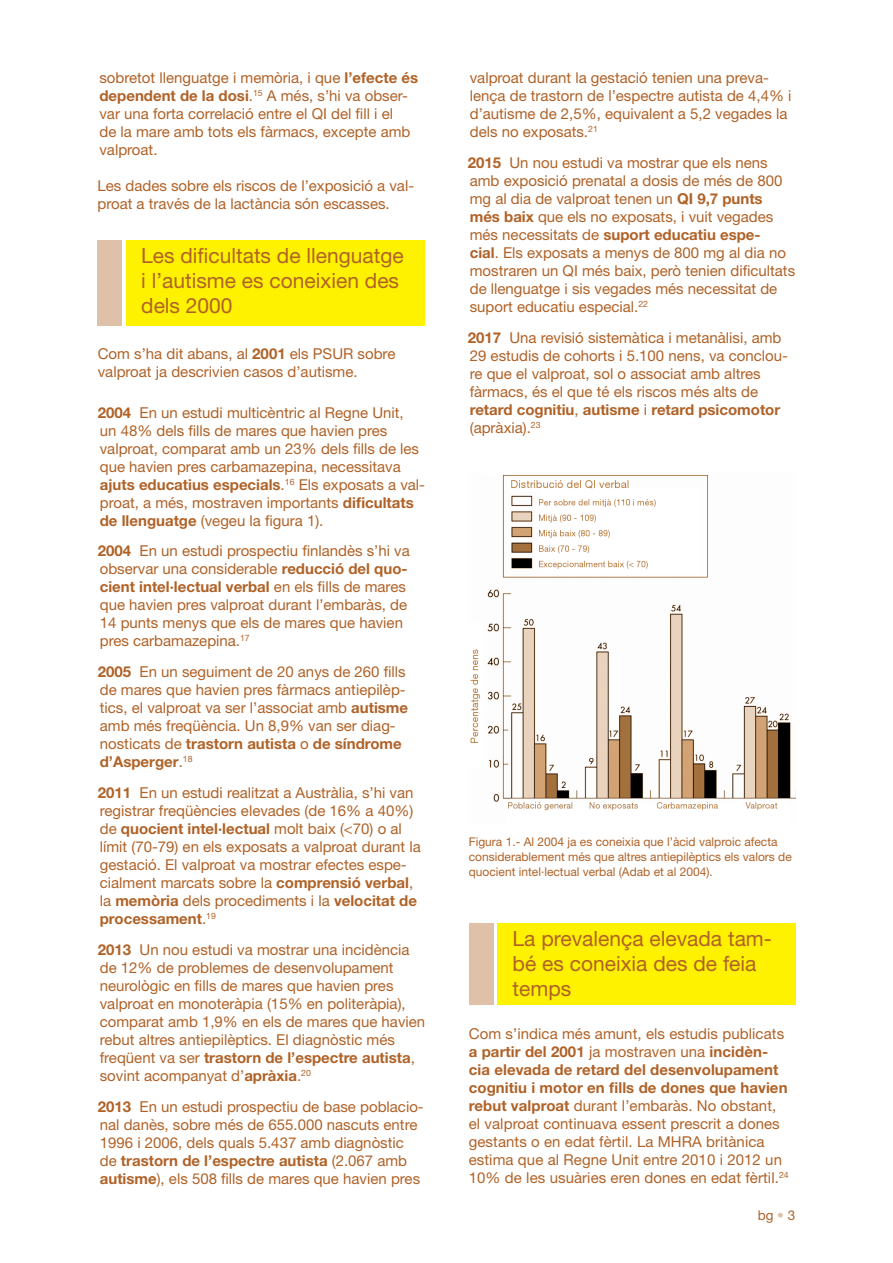
<style>
.page{position:relative;width:893px;height:1263px;background:#fff}
.page>*{position:absolute;margin:0;border:0;box-sizing:border-box;transform-origin:0 0}
.t1{font:21px/25.2px "Helvetica Neue LT Std";color:#b06227}
.t2{font:15px/18px "Helvetica Neue LT Std";color:#b06227}
.t3{font:13.5px "Helvetica Neue LT Std";color:#b06227}
.t4{font:12px/15px "Helvetica Neue LT Std";color:#b06227}
.s1{font-weight:700}
.s2{color:#dfc0a9}
</style>
<div class="page">
<div style="left:97px;top:240px;width:25px;height:86px;background:#dfc0a9"></div>
<div style="left:126px;top:240px;width:299px;height:86px;background:#fff200"></div>
<div style="left:469px;top:923px;width:24px;height:82px;background:#dfc0a9"></div>
<div style="left:497px;top:923px;width:299px;height:82px;background:#fff200"></div>
<img style="left:470px;top:475px;width:325px;height:336px">
<p class="t2" style="left:99px;top:68px;width:320px">sobretot llenguatge i memòria, i que <span class="s1">l’efecte és dependent de la dosi</span>.<sup>15</sup> A més, s’hi va obser&shy;var una forta correlació entre el QI del fill i el<br>de la mare amb tots els fàrmacs, excepte amb valproat.</p>
<p class="t2" style="left:97px;top:176px;width:318px">Les dades sobre els riscos de l’exposició a val&shy;proat a través de la lactància són escasses.</p>
<h1 class="t1" style="left:141px;top:243px;width:264px">Les dificultats de llenguatge i l’autisme es coneixien des dels 2000</h1>
<p class="t2" style="left:98px;top:345px;width:299px">Com s’ha dit abans, al <span class="s1">2001</span> els PSUR sobre valproat ja descrivien casos d’autisme.</p>
<p class="t2" style="left:98px;top:403px;width:329px"><span class="s1">2004</span> En un estudi multicèntric al Regne Unit,<br>un 48% dels fills de mares que havien pres valproat, comparat amb un 23% dels fills de les que havien pres carbamazepina, necessitava <span class="s1">ajuts educatius especials</span>.<sup>16</sup> Els exposats a val&shy;proat, a més, mostraven importants <span class="s1">dificultats de llenguatge</span> (vegeu la figura 1).</p>
<p class="t2" style="left:98px;top:542px;width:314px"><span class="s1">2004</span> En un estudi prospectiu finlandès s’hi va observar una considerable <span class="s1">reducció del quo&shy;cient intel·lectual verbal</span> en els fills de mares que havien pres valproat durant l’embaràs, de 14 punts menys que els de mares que havien pres carbamazepina.<sup>17</sup></p>
<p class="t2" style="left:98px;top:663px;width:312px"><span class="s1">2005</span> En un seguiment de 20 anys de 260 fills de mares que havien pres fàrmacs antiepilèp&shy;tics, el valproat va ser l’associat amb <span class="s1">autisme </span>amb més freqüència. Un 8,9% van ser diag&shy;nosticats de <span class="s1">trastorn autista</span> o <span class="s1">de síndrome d’Asperger</span>.<sup>18</sup></p>
<p class="t2" style="left:98px;top:783px;width:324px"><span class="s1">2011</span> En un estudi realitzat a Austràlia, s’hi van registrar freqüències elevades (de 16% a 40%) de <span class="s1">quocient intel·lectual</span> molt baix (&lt;70) o al límit (70-79) en els exposats a valproat durant la gestació. El valproat va mostrar efectes espe&shy;cialment marcats sobre la <span class="s1">comprensió verbal</span>, la <span class="s1">memòria</span> dels procediments i la <span class="s1">velocitat de processament</span>.<sup>19</sup></p>
<p class="t2" style="left:98px;top:940px;width:329px"><span class="s1">2013</span> Un nou estudi va mostrar una incidència de 12% de problemes de desenvolupament neurològic en fills de mares que havien pres valproat en monoteràpia (15% en politeràpia), comparat amb 1,9% en els de mares que havien rebut altres antiepilèptics. El diagnòstic més freqüent va ser <span class="s1">trastorn de l’espectre autista</span>, sovint acompanyat d’<span class="s1">apràxia</span>.<sup>20</sup></p>
<p class="t2" style="left:98px;top:1097px;width:327px"><span class="s1">2013</span> En un estudi prospectiu de base poblacio&shy;nal danès, sobre més de 655.000 nascuts entre 1996 i 2006, dels quals 5.437 amb diagnòstic<br>de <span class="s1">trastorn de l’espectre autista</span> (2.067 amb <span class="s1">autisme</span>), els 508 fills de mares que havien pres</p>
<p class="t2" style="left:470px;top:68px;width:323px">valproat durant la gestació tenien una preva&shy;lença de trastorn de l’espectre autista de 4,4% i d’autisme de 2,5%, equivalent a 5,2 vegades la dels no exposats.<sup>21</sup></p>
<p class="t2" style="left:468px;top:153px;width:329px"><span class="s1">2015</span> Un nou estudi va mostrar que els nens amb exposició prenatal a dosis de més de 800 mg al dia de valproat tenen un <span class="s1">QI 9,7 punts<br>més baix</span> que els no exposats, i vuit vegades més necessitats de <span class="s1">suport educatiu espe-<br>cial</span>. Els exposats a menys de 800 mg al dia no mostraren un QI més baix, però tenien dificultats de llenguatge i sis vegades més necessitat de suport educatiu especial.<sup>22</sup></p>
<p class="t2" style="left:468px;top:328px;width:322px"><span class="s1">2017</span> Una revisió sistemàtica i metanàlisi, amb 29 estudis de cohorts i 5.100 nens, va conclou&shy;re que el valproat, sol o associat amb altres fàrmacs, és el que té els riscos més alts de <span class="s1">retard cognitiu</span>, <span class="s1">autisme</span> i <span class="s1">retard psicomotor </span>(apràxia).<sup>23</sup></p>
<p class="t4" style="left:469px;top:834px;width:324px">Figura 1.- Al 2004 ja es coneixia que l’àcid valproic afecta considerablement més que altres antiepilèptics els valors de quocient intel·lectual verbal (Adab et al 2004).</p>
<h1 class="t1" style="left:513px;top:926px;width:261px">La prevalença elevada tam&shy;bé es coneixia des de feia temps</h1>
<p class="t2" style="left:469px;top:1024px;width:321px">Com s’indica més amunt, els estudis publicats <span class="s1">a partir del 2001</span> ja mostraven una <span class="s1">incidèn&shy;cia elevada de retard del desenvolupament cognitiu i motor en fills de dones que havien rebut valproat</span> durant l’embaràs. No obstant, el valproat continuava essent prescrit a dones gestants o en edat fèrtil. La MHRA britànica estima que al Regne Unit entre 2010 i 2012 un 10% de les usuàries eren dones en edat fèrtil.<sup>24</sup></p>
<p class="t3" style="left:758px;top:1207px;width:39px">bg <span class="s2">•</span> 3</p>
</div>
